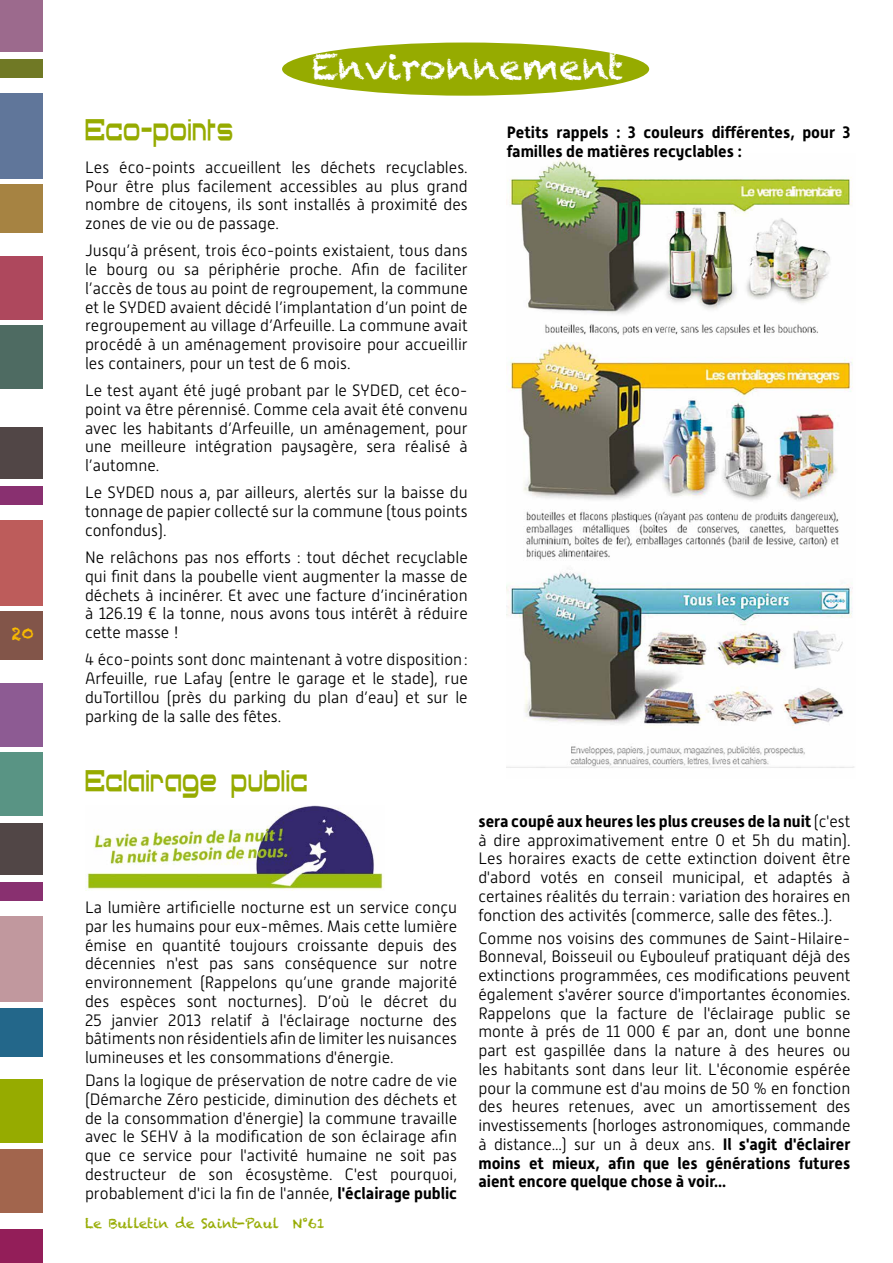
<style>
.page{position:relative;width:893px;height:1263px;background:#fff}
.page>*{position:absolute;margin:0;border:0;box-sizing:border-box;transform-origin:0 0}
.t1{font:46.8px "Troglodyte";letter-spacing:.04em;color:#96ab00;scale:.58 1}
.t2{font:36px "Chalkduster";color:#fff}
.t3{font:18px "Chalkduster";color:#fabb00}
.t4{font:300 16.5px/18.8px "Alwyn New";color:#000;text-align:justify}
.t5{font:700 16.5px/18.8px "Alwyn New";color:#000}
.t6{font:13.5px "Chalkduster";color:#96ab00}
.s1{font-weight:700}
</style>
<div class="page">
<div style="left:0;top:0;width:43px;height:51px;background:#9c6a8d"></div>
<div style="left:0;top:59px;width:43px;height:19px;background:#707925"></div>
<div style="left:0;top:93px;width:43px;height:86px;background:#60769a"></div>
<div style="left:0;top:185px;width:43px;height:48px;background:#a68342"></div>
<div style="left:0;top:256px;width:43px;height:63px;background:#ae485d"></div>
<div style="left:0;top:325px;width:43px;height:64px;background:#4e6b62"></div>
<div style="left:0;top:427px;width:43px;height:51px;background:#514646"></div>
<div style="left:0;top:486px;width:43px;height:19px;background:#893070"></div>
<div style="left:0;top:520px;width:43px;height:86px;background:#bd5c5b"></div>
<div style="left:0;top:612px;width:43px;height:48px;background:#825549"></div>
<div style="left:0;top:683px;width:43px;height:63px;background:#8d5b93"></div>
<div style="left:0;top:752px;width:43px;height:64px;background:#599484"></div>
<div style="left:0;top:1229px;width:43px;height:34px;background:#931e59"></div>
<div style="left:0;top:823px;width:43px;height:52px;background:#514646"></div>
<div style="left:0;top:883px;width:43px;height:18px;background:#893070"></div>
<div style="left:0;top:917px;width:43px;height:85px;background:#c1989e"></div>
<div style="left:0;top:1008px;width:43px;height:48px;background:#23678a"></div>
<div style="left:0;top:1079px;width:43px;height:64px;background:#96ab00"></div>
<div style="left:0;top:1149px;width:43px;height:63px;background:#a2654d"></div>
<div style="left:282px;top:43px;width:367px;height:53px;background:#96ab00;border-radius:50%"></div>
<img style="left:507px;top:159px;width:346px;height:177px">
<img style="left:509px;top:342px;width:344px;height:218px">
<img style="left:507px;top:572px;width:347px;height:196px">
<img style="left:85px;top:805px;width:299px;height:85px">
<p class="t3" style="left:12px;top:623px;width:24px">20</p>
<h2 class="t2" style="left:312px;top:45px;width:314px">Environnement</h2>
<h1 class="t1" style="left:85px;top:106px;width:256px">Eco-points</h1>
<p class="t4" style="left:85px;top:158px;width:384px">Les éco-points accueillent les déchets recyclables.<br>Pour être plus facilement accessibles au plus grand nombre de citoyens, ils sont installés à proximité des zones de vie ou de passage.</p>
<p class="t4" style="left:85px;top:241px;width:384px">Jusqu’à présent, trois éco-points existaient, tous dans le bourg ou sa périphérie proche. Afin de faciliter l’accès de tous au point de regroupement, la commune et le SYDED avaient décidé l’implantation d’un point de regroupement au village d’Arfeuille. La commune avait procédé à un aménagement provisoire pour accueillir les containers, pour un test de 6 mois.</p>
<p class="t4" style="left:85px;top:381px;width:384px">Le test ayant été jugé probant par le SYDED, cet éco&shy;point va être pérennisé. Comme cela avait été convenu avec les habitants d’Arfeuille, un aménagement, pour une meilleure intégration paysagère, sera réalisé à l’automne.</p>
<p class="t4" style="left:85px;top:483px;width:384px">Le SYDED nous a, par ailleurs, alertés sur la baisse du tonnage de papier collecté sur la commune (tous points confondus).</p>
<p class="t4" style="left:85px;top:548px;width:384px">Ne relâchons pas nos efforts : tout déchet recyclable qui finit dans la poubelle vient augmenter la masse de déchets à incinérer. Et avec une facture d’incinération à 126.19 € la tonne, nous avons tous intérêt à réduire cette masse !</p>
<p class="t4" style="left:85px;top:650px;width:384px">4 éco-points sont donc maintenant à votre disposition:<br>Arfeuille, rue Lafay (entre le garage et le stade), rue duTortillou (près du parking du plan d’eau) et sur le parking de la salle des fêtes.</p>
<p class="t5" style="left:507px;top:123px;width:345px">Petits rappels : 3 couleurs différentes, pour 3 familles de matières recyclables :</p>
<h1 class="t1" style="left:85px;top:757px;width:385px">Eclairage public</h1>
<p class="t4" style="left:85px;top:898px;width:374px">La lumière artificielle nocturne est un service conçu par les humains pour eux-mêmes. Mais cette lumière émise en quantité toujours croissante depuis des décennies n'est pas sans conséquence sur notre environnement (Rappelons qu’une grande majorité des espèces sont nocturnes). D’où le décret du 25 janvier 2013 relatif à l'éclairage nocturne des bâtiments non résidentiels afin de limiter les nuisances lumineuses et les consommations d'énergie.</p>
<p class="t4" style="left:85px;top:1071px;width:374px">Dans la logique de préservation de notre cadre de vie (Démarche Zéro pesticide, diminution des déchets et de la consommation d'énergie) la commune travaille avec le SEHV à la modification de son éclairage afin que ce service pour l'activité humaine ne soit pas destructeur de son écosystème. C'est pourquoi, probablement d'ici la fin de l'année, <span class="s1">l'éclairage public</span></p>
<p class="t6" style="left:85px;top:1216px;width:242px">Le Bulletin de Saint-Paul N°61</p>
<p class="t4" style="left:478px;top:812px;width:374px"><span class="s1">sera coupé aux heures les plus creuses de la nuit</span> (c'est à dire approximativement entre 0 et 5h du matin).<br>Les horaires exacts de cette extinction doivent être d'abord votés en conseil municipal, et adaptés à certaines réalités du terrain: variation des horaires en fonction des activités (commerce, salle des fêtes..).</p>
<p class="t4" style="left:478px;top:928px;width:374px">Comme nos voisins des communes de Saint-Hilaire-Bonneval, Boisseuil ou Eybouleuf pratiquant déjà des extinctions programmées, ces modifications peuvent également s'avérer source d'importantes économies.<br>Rappelons que la facture de l'éclairage public se monte à prés de 11 000 € par an, dont une bonne part est gaspillée dans la nature à des heures ou les habitants sont dans leur lit. L'économie espérée pour la commune est d'au moins de 50 % en fonction des heures retenues, avec un amortissement des investissements (horloges astronomiques, commande à distance...) sur un à deux ans. <span class="s1">Il s'agit d'éclairer moins et mieux, afin que les générations futures aient encore quelque chose à voir...</span></p>
</div>
